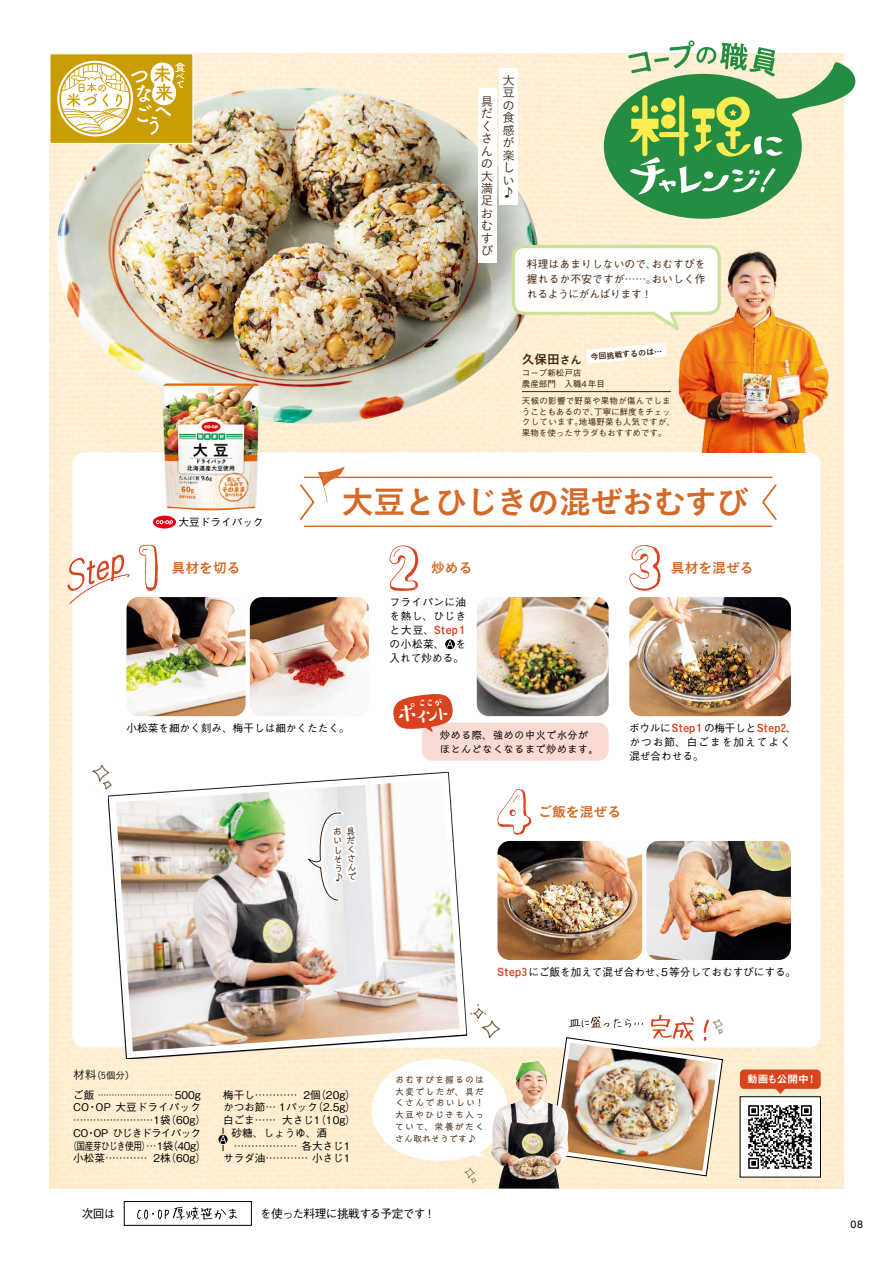
<style>
.page{position:relative;width:893px;height:1263px;background:#fff}
.page>*{position:absolute;margin:0;border:0;box-sizing:border-box;transform-origin:0 0}
.t1{font:32.4px "Koburina Go Std N W6";letter-spacing:-.035em;color:#d56927}
.t2{font:500 18.9px "Suzumushi Std";color:#fff}
.t3{font:13.8px "Koburina Go Std N W6";color:#d56927}
.t4{font:12.6px "Koburina Go Std N W6";color:#3e210c}
.t5{font:12.45px/12.5px "Koburina Go Std N W3";color:#3e210c;text-align:justify}
.t6{font:500 11.7px "Gothic BBB Pr 6 N";letter-spacing:-.05em;color:#000}
.t7{font:11.7px "Koburina Go Std N W3";color:#000}
.t8{font:500 10.65px/13.8px "Gothic BBB Pr 6 N";color:#000}
.t9{font:10.65px/13.8px "Talking Std";color:#000}
.t10{font:500 10.65px/14.9px "Gothic BBB Pr 6 N";letter-spacing:-.02em;color:#3e210c}
.t11{font:500 10.65px/13.8px "Gothic BBB Pr 6 N";letter-spacing:.035em;color:#000;text-align:right}
.t12{font:500 10.65px/14.9px "Gothic BBB Pr 6 N";letter-spacing:.02em;color:#3e210c}
.t13{font:500 10.65px "Gothic BBB Pr 6 N";letter-spacing:-.055em;color:#000;scale:.81 1}
.t14{font:500 10.65px "Gothic BBB Pr 6 N";color:#000;scale:.94 1}
.t15{font:500 10.65px "Gothic BBB Pr 6 N";letter-spacing:-.075em;color:#000}
.t16{font:10.65px "Midashi Go Pr 6 N MB31";color:#fff}
.t17{font:10.65px "Helvetica LT Std";color:#000}
.t18{font:9.6px "Koburina Go Std N W3";color:#000}
.t19{font:9.45px/9px "Talking Std";color:#3e210c;text-align:justify}
.t20{font:9px/11.7px "Talking Std";letter-spacing:.11em;color:#3e210c;text-align:justify}
.t21{font:500 8.55px/10.6px "Gothic BBB Pr 6 N";color:#3e210c}
.t22{font:500 8.55px/10.6px "Gothic BBB Pr 6 N";letter-spacing:.03em;color:#3e210c;text-align:right}
.t23{font:500 8.55px/10.6px "Gothic BBB Pr 6 N";letter-spacing:.035em;color:#3e210c}
.t24{font:7.95px "Koburina Go Std N W6";color:#3e210c}
.s1{font-size:10.8px}
.s2{font-family:"Koburina Go Std N W6";font-weight:400;color:#da431d}
.s3{font-family:"Gothic MB101 Pr 6 N";color:#da431d}
.s4{font-size:25.35px}
</style>
<div class="page">
<img style="left:49px;top:53px;width:795px;height:1135px">
<svg style="left:604px;top:40px;width:252px;height:179px;background:#98c28b"></svg>
<div style="left:72px;top:452px;width:749px;height:595px;background:#fff;border-radius:13px"></div>
<div style="left:740px;top:1097px;width:80px;height:80px;background:#fff"></div>
<div style="left:740px;top:1096px;width:81px;height:81px;border:1px solid #000"></div>
<div style="left:740px;top:1069px;width:81px;height:20px;background:#da431d;border-radius:4px"></div>
<svg style="left:774px;top:1088px;width:12px;height:6px"></svg>
<img style="left:748px;top:1105px;width:64px;height:64px">
<img style="left:105px;top:772px;width:365px;height:289px">
<img style="left:467px;top:1001px;width:19px;height:22px">
<img style="left:481px;top:1019px;width:19px;height:19px">
<img style="left:92px;top:765px;width:25px;height:26px">
<svg style="left:371px;top:1059px;width:137px;height:102px"></svg>
<div style="left:124px;top:1201px;width:128px;height:24px;border:1px solid #000"></div>
<svg style="left:137px;top:1207px;width:100px;height:13px"></svg>
<img style="left:53px;top:87px;width:488px;height:339px">
<svg style="left:67px;top:554px;width:63px;height:50px"></svg>
<div style="left:499px;top:68px;width:19px;height:136px;background:#fff"></div>
<div style="left:478px;top:89px;width:18px;height:174px;background:#fff"></div>
<svg style="left:510px;top:243px;width:212px;height:93px"></svg>
<img style="left:667px;top:244px;width:170px;height:208px">
<svg style="left:300px;top:467px;width:477px;height:60px"></svg>
<svg style="left:152px;top:515px;width:25px;height:14px"></svg>
<div style="left:153px;top:516px;width:23px;height:12px;background:#e60012;border-radius:50%"></div>
<svg style="left:156px;top:520px;width:17px;height:4px"></svg>
<img style="left:162px;top:383px;width:70px;height:126px">
<img style="left:464px;top:1167px;width:12px;height:16px">
<img style="left:491px;top:1061px;width:77px;height:127px">
<img style="left:550px;top:1015px;width:173px;height:161px">
<svg style="left:139px;top:545px;width:19px;height:46px"></svg>
<svg style="left:629px;top:545px;width:31px;height:46px"></svg>
<img style="left:629px;top:597px;width:162px;height:119px">
<div style="left:422px;top:722px;width:187px;height:39px;background:#fadbd3;border-radius:11px"></div>
<svg style="left:390px;top:545px;width:28px;height:46px"></svg>
<img style="left:477px;top:597px;width:132px;height:119px">
<svg style="left:445px;top:639px;width:10px;height:10px"></svg>
<svg style="left:447px;top:640px;width:6px;height:8px"></svg>
<img style="left:126px;top:597px;width:120px;height:119px">
<img style="left:250px;top:597px;width:119px;height:119px">
<div style="left:218px;top:1134px;width:10px;height:10px;background:#f3e4c8;border-radius:50%"></div>
<div style="left:218px;top:1134px;width:10px;height:11px;border:1px solid #feefd2;border-radius:50%"></div>
<svg style="left:220px;top:1128px;width:6px;height:23px"></svg>
<img style="left:497px;top:841px;width:145px;height:119px">
<img style="left:646px;top:841px;width:145px;height:119px">
<svg style="left:497px;top:789px;width:34px;height:46px"></svg>
<svg style="left:49px;top:53px;width:145px;height:92px"></svg>
<hr style="left:522px;top:391px;width:149px;height:1px;background:#3e210c">
<svg style="left:587px;top:343px;width:80px;height:21px"></svg>
<svg style="left:393px;top:694px;width:60px;height:38px"></svg>
<svg style="left:294px;top:806px;width:81px;height:98px"></svg>
<p class="t8" style="left:179px;top:514px;width:87px">大豆ドライパック</p>
<p class="t3" style="left:172px;top:557px;width:71px">具材を切る</p>
<p class="t5" style="left:481px;top:95px;width:14px;text-align:left">具だくさんの大満足おむすび</p>
<p class="t5" style="left:503px;top:74px;width:13px">大豆の食感が楽しい</p>
<p class="t5" style="left:503px;top:186px;width:11px">♪</p>
<p class="t12" style="left:651px;top:256px;width:56px">おむすびを</p>
<p class="t12" style="left:651px;top:256px;width:56px;text-indent:-124px">料理はあまりしないので、<br>おいしく作</p>
<p class="t10" style="left:527px;top:271px;width:131px">握れるか不安ですが……。れるようにがんばります!</p>
<p class="t24" style="left:590px;top:351px;width:73px;rotate:-5deg">今回挑戦するのは...</p>
<p class="t22" style="left:522px;top:395px;width:150px">天候の影響で野菜や果物が傷んでしま丁寧に鮮度をチェッ</p>
<p class="t4" style="left:522px;top:349px;width:61px">久保田<span class="s1">さん</span></p>
<p class="t21" style="left:522px;top:367px;width:84px">コープ新松戸店<br>農産部門　入職4年目</p>
<p class="t23" style="left:579px;top:406px;width:98px;text-indent:-57px">うこともあるので、<br>地場野菜も人気ですが、</p>
<p class="t21" style="left:522px;top:416px;width:146px">クしています。<br>果物を使ったサラダもおすすめです。</p>
<h1 class="t1" style="left:341px;top:477px;width:408px">大豆とひじきの混ぜおむすび</h1>
<p class="t3" style="left:431px;top:558px;width:43px">炒める</p>
<p class="t11" style="left:390px;top:595px;width:78px">フライパンに油を熱し、ひじきと大豆、<span class="s2">Step</span><span class="s3">1</span>を</p>
<p class="t8" style="left:390px;top:636px;width:76px">の小松菜、<br>入れて炒める。</p>
<p class="t3" style="left:671px;top:558px;width:84px">具材を混ぜる</p>
<p class="t8" style="left:126px;top:720px;width:225px">小松菜を細かく刻み、梅干しは細かくたたく。</p>
<p class="t19" style="left:333px;top:827px;width:6px;rotate:-2deg">おいしそう</p>
<p class="t19" style="left:346px;top:826px;width:6px;rotate:-2deg">具だくさんで</p>
<p class="t7" style="left:73px;top:1066px;width:25px">材料</p>
<p class="t18" style="left:92px;top:1068px;width:45px">（5個分(</p>
<p class="t8" style="left:73px;top:1087px;width:129px;line-height:12.8px;text-align:right">ご飯 ……………………… 500g<br>OP 大豆ドライパック</p>
<p class="t8" style="left:73px;top:1100px;width:18px">CO</p>
<p class="t14" style="left:73px;top:1111px;width:143px">……………………1 （袋 6 0 (g</p>
<p class="t15" style="left:94px;top:1124px;width:109px">OP ひじきドライパック</p>
<p class="t8" style="left:87px;top:1100px;width:12px">・</p>
<p class="t8" style="left:73px;top:1125px;width:17px">CO</p>
<p class="t13" style="left:68px;top:1137px;width:172px">（国産芽ひじき使用） … （袋1 4 0 (g</p>
<p class="t8" style="left:153px;top:1151px;width:54px">2 （株 6 0 (g</p>
<p class="t8" style="left:86px;top:1125px;width:12px">・</p>
<p class="t8" style="left:73px;top:1151px;width:76px">小松菜…………</p>
<p class="t8" style="left:303px;top:1087px;width:54px">2 （個 2 0 (g</p>
<p class="t8" style="left:223px;top:1087px;width:76px">梅干し…………</p>
<p class="t8" style="left:313px;top:1100px;width:45px">（2.5 (g</p>
<p class="t8" style="left:282px;top:1100px;width:75px;line-height:12.8px;text-indent:-59px">かつお節… 1パック<br>大さじ（1 1 0 (g</p>
<p class="t8" style="left:223px;top:1112px;width:55px">白ごま……</p>
<p class="t8" style="left:232px;top:1125px;width:97px">砂糖、しょうゆ、酒</p>
<p class="t8" style="left:234px;top:1138px;width:118px">……………… 各大さじ1</p>
<p class="t8" style="left:223px;top:1151px;width:129px">サラダ油………… 小さじ1</p>
<h2 class="t2" style="left:393px;top:707px;width:59px;rotate:-7deg"><span class="s4">ポ</span>イント</h2>
<p class="t9" style="left:440px;top:727px;width:161px">炒める際、強めの中火で水分がほとんどなくなるまで炒めます。</p>
<p class="t8" style="left:629px;top:720px;width:169px">ボウルに<span class="s2">Step</span><span class="s3">1</span>の梅干しと<span class="s2">Step</span> 、<span class="s2">2</span>かつお節、白ごまを加えてよく混ぜ合わせる。</p>
<p class="t3" style="left:538px;top:801px;width:84px">ご飯を混ぜる</p>
<p class="t8" style="left:497px;top:964px;width:300px"><span class="s2">Step3</span>にご飯を加えて混ぜ合わせ 5、等分しておむすびにする。</p>
<p class="t20" style="left:395px;top:1073px;width:91px">おむすびを握るのは大変でしたが、具だくさんでおいしい!大豆やひじきも入っていて、栄養がたくさん取れそうです♪</p>
<p class="t16" style="left:747px;top:1070px;width:63px">動画も公開中</p>
<p class="t16" style="left:807px;top:1070px;width:12px">!</p>
<p class="t6" style="left:82px;top:1204px;width:35px">次回は</p>
<p class="t6" style="left:260px;top:1204px;width:177px">を使った料理に挑戦する予定です!</p>
<p class="t17" style="left:850px;top:1218px;width:14px">08</p>
</div>
